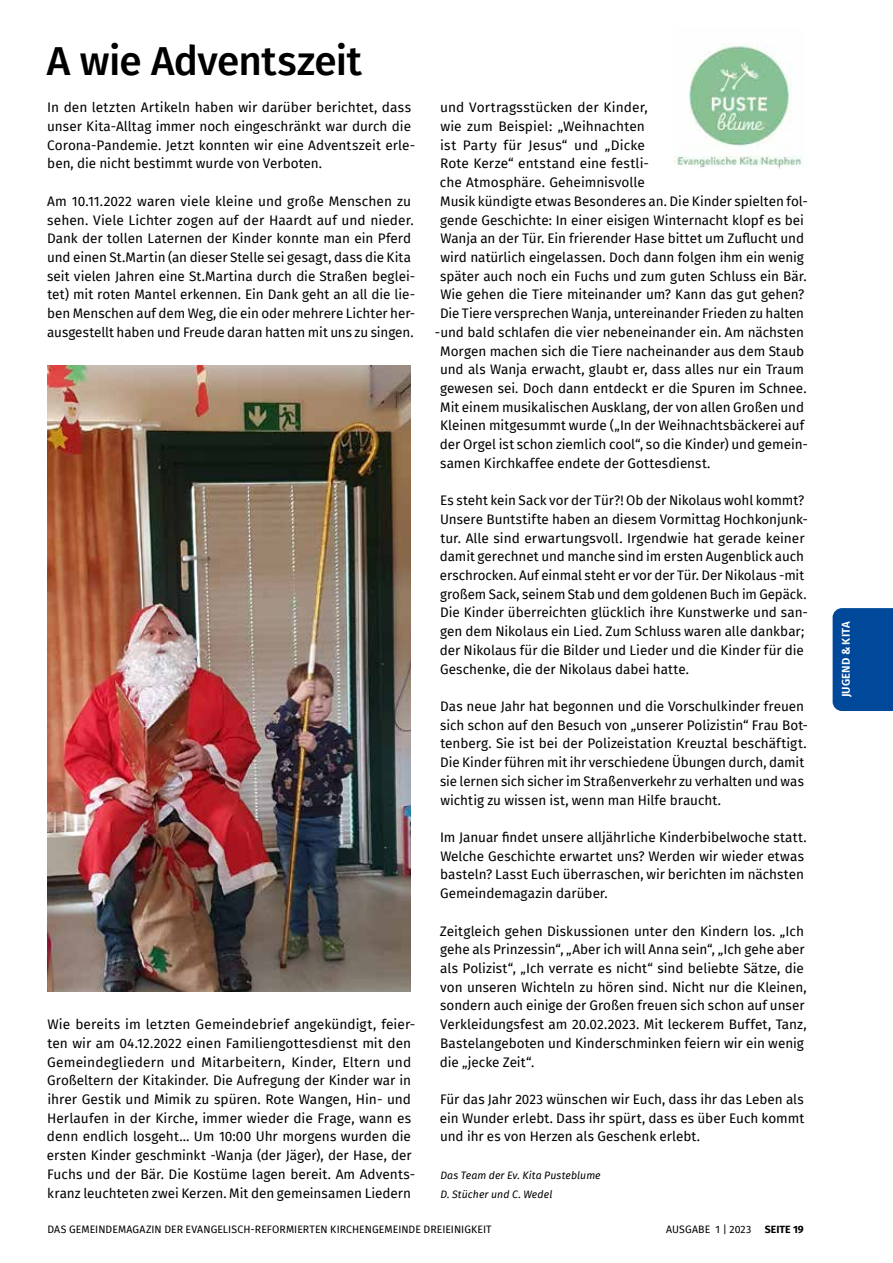
<style>
.page{position:relative;width:893px;height:1263px;background:#fff}
.page>*{position:absolute;margin:0;border:0;box-sizing:border-box;transform-origin:0 0}
.t1{font:500 40.5px "Fira Sans";letter-spacing:-.015em;color:#000}
.t2{font:13.5px/18.8px "Fira Sans";color:#000}
.t3{font:600 11.25px "Fira Sans";letter-spacing:.005em;color:#fff}
.t4{font:10.5px "Fira Sans";letter-spacing:.005em;color:#000}
.t5{font:italic 10.5px/18.8px "Fira Sans";letter-spacing:.01em;color:#000}
.t6{font:700 10.5px "Fira Sans";letter-spacing:.01em;color:#000}
</style>
<div class="page">
<div style="left:833px;top:608px;width:60px;height:103px;background:#00489a"></div>
<img style="left:48px;top:366px;width:362px;height:626px">
<img style="left:674px;top:43px;width:128px;height:125px">
<h1 class="t1" style="left:47px;top:28px;width:317px">A wie Adventszeit</h1>
<p class="t2" style="left:47px;top:98px;width:369px">In den letzten Artikeln haben wir darüber berichtet, dass unser Kita-Alltag immer noch eingeschränkt war durch die Corona-Pandemie. Jetzt konnten wir eine Adventszeit erle&shy;ben, die nicht bestimmt wurde von Verboten.</p>
<p class="t2" style="left:47px;top:191px;width:370px">Am 10.11.2022 waren viele kleine und große Menschen zu sehen. Viele Lichter zogen auf der Haardt auf und nieder.<br>Dank der tollen Laternen der Kinder konnte man ein Pferd und einen St.Martin (an dieser Stelle sei gesagt, dass die Kita seit vielen Jahren eine St.Martina durch die Straßen beglei&shy;tet) mit roten Mantel erkennen. Ein Dank geht an all die lie&shy;ben Menschen auf dem Weg, die ein oder mehrere Lichter her&shy;ausgestellt haben und Freude daran hatten mit uns zu singen.</p>
<p class="t2" style="left:47px;top:1015px;width:370px">Wie bereits im letzten Gemeindebrief angekündigt, feier&shy;ten wir am 04.12.2022 einen Familiengottesdienst mit den Gemeindegliedern und Mitarbeitern, Kinder, Eltern und Großeltern der Kitakinder. Die Aufregung der Kinder war in ihrer Gestik und Mimik zu spüren. Rote Wangen, Hin- und Herlaufen in der Kirche, immer wieder die Frage, wann es denn endlich losgeht… Um 10:00 Uhr morgens wurden die ersten Kinder geschminkt -Wanja (der Jäger), der Hase, der Fuchs und der Bär. Die Kostüme lagen bereit. Am Advents&shy;kranz leuchteten zwei Kerzen. Mit den gemeinsamen Liedern</p>
<p class="t2" style="left:440px;top:98px;width:209px">und Vortragsstücken der Kinder,</p>
<p class="t2" style="left:440px;top:117px;width:206px">wie zum Beispiel: „Weihnachten</p>
<p class="t2" style="left:440px;top:135px;width:206px">ist Party für Jesus“ und „Dicke</p>
<p class="t2" style="left:440px;top:154px;width:210px">Rote Kerze“ entstand eine festli-</p>
<p class="t2" style="left:440px;top:173px;width:207px">che Atmosphäre. Geheimnisvolle</p>
<p class="t2" style="left:440px;top:191px;width:369px">Musik kündigte etwas Besonderes an. Die Kinder spielten fol-</p>
<p class="t2" style="left:440px;top:210px;width:365px">gende Geschichte: In einer eisigen Winternacht klopf es bei</p>
<p class="t2" style="left:440px;top:229px;width:365px">Wanja an der Tür. Ein frierender Hase bittet um Zuflucht und</p>
<p class="t2" style="left:440px;top:247px;width:365px">wird natürlich eingelassen. Doch dann folgen ihm ein wenig</p>
<p class="t2" style="left:440px;top:266px;width:368px">später auch noch ein Fuchs und zum guten Schluss ein Bär.</p>
<p class="t2" style="left:440px;top:285px;width:366px">Wie gehen die Tiere miteinander um? Kann das gut gehen?</p>
<p class="t2" style="left:440px;top:304px;width:365px">Die Tiere versprechen Wanja, untereinander Frieden zu halten</p>
<p class="t2" style="left:435px;top:322px;width:371px">-und bald schlafen die vier nebeneinander ein. Am nächsten</p>
<p class="t2" style="left:440px;top:341px;width:365px">Morgen machen sich die Tiere nacheinander aus dem Staub</p>
<p class="t2" style="left:440px;top:360px;width:365px">und als Wanja erwacht, glaubt er, dass alles nur ein Traum</p>
<p class="t2" style="left:440px;top:378px;width:368px">gewesen sei. Doch dann entdeckt er die Spuren im Schnee.</p>
<p class="t2" style="left:440px;top:397px;width:365px">Mit einem musikalischen Ausklang, der von allen Großen und</p>
<p class="t2" style="left:440px;top:416px;width:366px">Kleinen mitgesummt wurde („In der Weihnachtsbäckerei auf</p>
<p class="t2" style="left:440px;top:435px;width:370px">der Orgel ist schon ziemlich cool“, so die Kinder) und gemein-</p>
<p class="t2" style="left:440px;top:453px;width:272px">samen Kirchkaffee endete der Gottesdienst.</p>
<p class="t2" style="left:440px;top:491px;width:370px">Es steht kein Sack vor der Tür?! Ob der Nikolaus wohl kommt?<br>Unsere Buntstifte haben an diesem Vormittag Hochkonjunk&shy;tur. Alle sind erwartungsvoll. Irgendwie hat gerade keiner damit gerechnet und manche sind im ersten Augenblick auch erschrocken. Auf einmal steht er vor der Tür. Der Nikolaus -mit großem Sack, seinem Stab und dem goldenen Buch im Gepäck.<br>Die Kinder überreichten glücklich ihre Kunstwerke und san&shy;gen dem Nikolaus ein Lied. Zum Schluss waren alle dankbar; der Nikolaus für die Bilder und Lieder und die Kinder für die Geschenke, die der Nikolaus dabei hatte.</p>
<p class="t2" style="left:440px;top:696px;width:369px">Das neue Jahr hat begonnen und die Vorschulkinder freuen sich schon auf den Besuch von „unserer Polizistin“ Frau Bot&shy;tenberg. Sie ist bei der Polizeistation Kreuztal beschäftigt.<br>Die Kinder führen mit ihr verschiedene Übungen durch, damit sie lernen sich sicher im Straßenverkehr zu verhalten und was wichtig zu wissen ist, wenn man Hilfe braucht.</p>
<p class="t2" style="left:440px;top:827px;width:368px">Im Januar findet unsere alljährliche Kinderbibelwoche statt.<br>Welche Geschichte erwartet uns? Werden wir wieder etwas basteln? Lasst Euch überraschen, wir berichten im nächsten Gemeindemagazin darüber.</p>
<p class="t2" style="left:440px;top:921px;width:368px">Zeitgleich gehen Diskussionen unter den Kindern los. „Ich gehe als Prinzessin“, „Aber ich will Anna sein“, „Ich gehe aber als Polizist“, „Ich verrate es nicht“ sind beliebte Sätze, die von unseren Wichteln zu hören sind. Nicht nur die Kleinen, sondern auch einige der Großen freuen sich schon auf unser Verkleidungsfest am 20.02.2023. Mit leckerem Buffet, Tanz, Bastelangeboten und Kinderschminken feiern wir ein wenig die „jecke Zeit“.</p>
<p class="t2" style="left:440px;top:1089px;width:366px;text-align:justify">Für das Jahr 2023 wünschen wir Euch, dass ihr das Leben als ein Wunder erlebt. Dass ihr spürt, dass es über Euch kommt und ihr es von Herzen als Geschenk erlebt.</p>
<p class="t5" style="left:440px;top:1165px;width:162px">Das Team der Ev. Kita Pusteblume<br>D. Stücher und C. Wedel</p>
<p class="t4" style="left:48px;top:1221px;width:446px">DAS GEMEINDEMAGAZIN DER EVANGELISCH-REFORMIERTEN KIRCHENGEMEINDE DREIEINIGKEIT</p>
<p class="t4" style="left:666px;top:1222px;width:87px">AUSGABE 1 | 2023</p>
<p class="t6" style="left:765px;top:1221px;width:41px">SEITE 19</p>
<p class="t3" style="left:837px;top:697px;width:77px;rotate:-90deg">JUGEND &amp; KITA</p>
</div>
